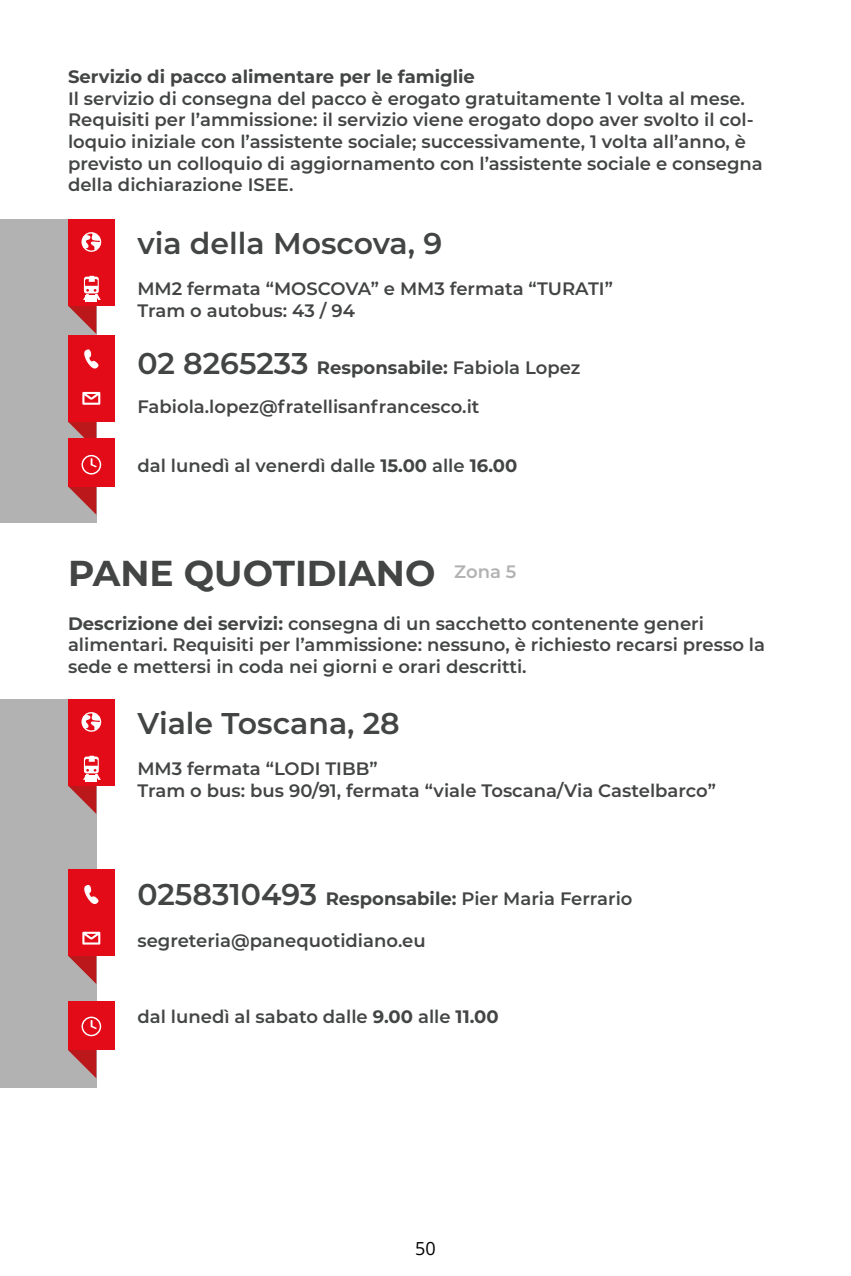
<style>
.page{position:relative;width:851px;height:1276px;background:#fff}
.page>*{position:absolute;margin:0;border:0;box-sizing:border-box;transform-origin:0 0}
.t1{font:700 36px "Montserrat";color:#434444}
.t2{font:600 30px "Montserrat";color:#434444}
.t3{font:600 18px/21.6px "Montserrat";color:#434444}
.t4{font:700 18px "Montserrat";color:#434444}
.t5{font:600 18px "Montserrat";color:#b3b2b2}
.t6{font:18px "Open Sans";color:#000}
.s1{font-weight:600;font-size:30px}
.s2{font-weight:600}
.s3{font-weight:700}
.s4{font-size:30px}
</style>
<div class="page">
<div style="left:0;top:219px;width:96px;height:303px;background:#b3b2b2"></div>
<div style="left:68px;top:219px;width:47px;height:87px;background:#e30b17"></div>
<div style="left:68px;top:335px;width:47px;height:87px;background:#e30b17"></div>
<svg style="left:84px;top:349px;width:15px;height:20px"></svg>
<svg style="left:82px;top:392px;width:18px;height:13px"></svg>
<svg style="left:81px;top:232px;width:20px;height:20px"></svg>
<svg style="left:68px;top:486px;width:28px;height:29px"></svg>
<div style="left:68px;top:437px;width:47px;height:49px;background:#e30b17"></div>
<svg style="left:68px;top:422px;width:33px;height:52px"></svg>
<svg style="left:68px;top:276px;width:33px;height:58px"></svg>
<div style="left:85px;top:295px;width:12px;height:6px;background:#fff"></div>
<div style="left:0;top:699px;width:96px;height:388px;background:#b3b2b2"></div>
<svg style="left:68px;top:955px;width:28px;height:29px"></svg>
<div style="left:68px;top:869px;width:47px;height:86px;background:#e30b17"></div>
<div style="left:68px;top:699px;width:47px;height:86px;background:#e30b17"></div>
<svg style="left:84px;top:885px;width:15px;height:19px"></svg>
<svg style="left:82px;top:931px;width:18px;height:13px"></svg>
<svg style="left:81px;top:712px;width:20px;height:20px"></svg>
<svg style="left:68px;top:1050px;width:28px;height:28px"></svg>
<div style="left:68px;top:1001px;width:47px;height:49px;background:#e30b17"></div>
<svg style="left:81px;top:1016px;width:20px;height:20px"></svg>
<svg style="left:68px;top:756px;width:33px;height:58px"></svg>
<div style="left:85px;top:775px;width:12px;height:6px;background:#fff"></div>
<p class="t4" style="left:68px;top:64px;width:408px">Servizio di pacco alimentare per le famiglie</p>
<p class="t3" style="left:68px;top:87px;width:696px">Il servizio di consegna del pacco è erogato gratuitamente 1 volta al mese.<br>Requisiti per l’ammissione: il servizio viene erogato dopo aver svolto il col&shy;loquio iniziale con l’assistente sociale; successivamente, 1 volta all’anno, è previsto un colloquio di aggiornamento con l’assistente sociale e consegna della dichiarazione ISEE.</p>
<h2 class="t2" style="left:137px;top:222px;width:306px">via della Moscova, 9</h2>
<p class="t3" style="left:137px;top:277px;width:477px">MM2 fermata “MOSCOVA” e MM3 fermata “TURATI”<br>Tram o autobus: 43 / 94</p>
<p class="t4" style="left:137px;top:354px;width:444px"><span class="s1">02 8265233</span> Responsabile: <span class="s2">Fabiola Lopez</span></p>
<p class="t3" style="left:137px;top:395px;width:343px">Fabiola.lopez@fratellisanfrancesco.it</p>
<p class="t3" style="left:137px;top:454px;width:381px">dal lunedì al venerdì dalle <span class="s3">15.00</span> alle <span class="s3">16.00</span></p>
<h1 class="t1" style="left:68px;top:548px;width:369px">PANE QUOTIDIANO</h1>
<p class="t5" style="left:454px;top:559px;width:64px">Zona 5</p>
<p class="t3" style="left:68px;top:612px;width:698px"><span class="s3">Descrizione dei servizi:</span> consegna di un sacchetto contenente generi alimentari. Requisiti per l’ammissione: nessuno, è richiesto recarsi presso la sede e mettersi in coda nei giorni e orari descritti.</p>
<h2 class="t2" style="left:137px;top:702px;width:264px">Viale Toscana, 28</h2>
<p class="t3" style="left:137px;top:757px;width:580px">MM3 fermata “LODI TIBB”<br>Tram o bus: bus 90/91, fermata “viale Toscana/Via Castelbarco”</p>
<p class="t3" style="left:137px;top:886px;width:496px"><span class="s4">0258310493</span> <span class="s3">Responsabile:</span> Pier Maria Ferrario</p>
<p class="t3" style="left:137px;top:929px;width:290px">segreteria@panequotidiano.eu</p>
<p class="t3" style="left:137px;top:1005px;width:363px">dal lunedì al sabato dalle <span class="s3">9.00</span> alle <span class="s3">11.00</span></p>
<p class="t6" style="left:415px;top:1235px;width:22px">50</p>
</div>
